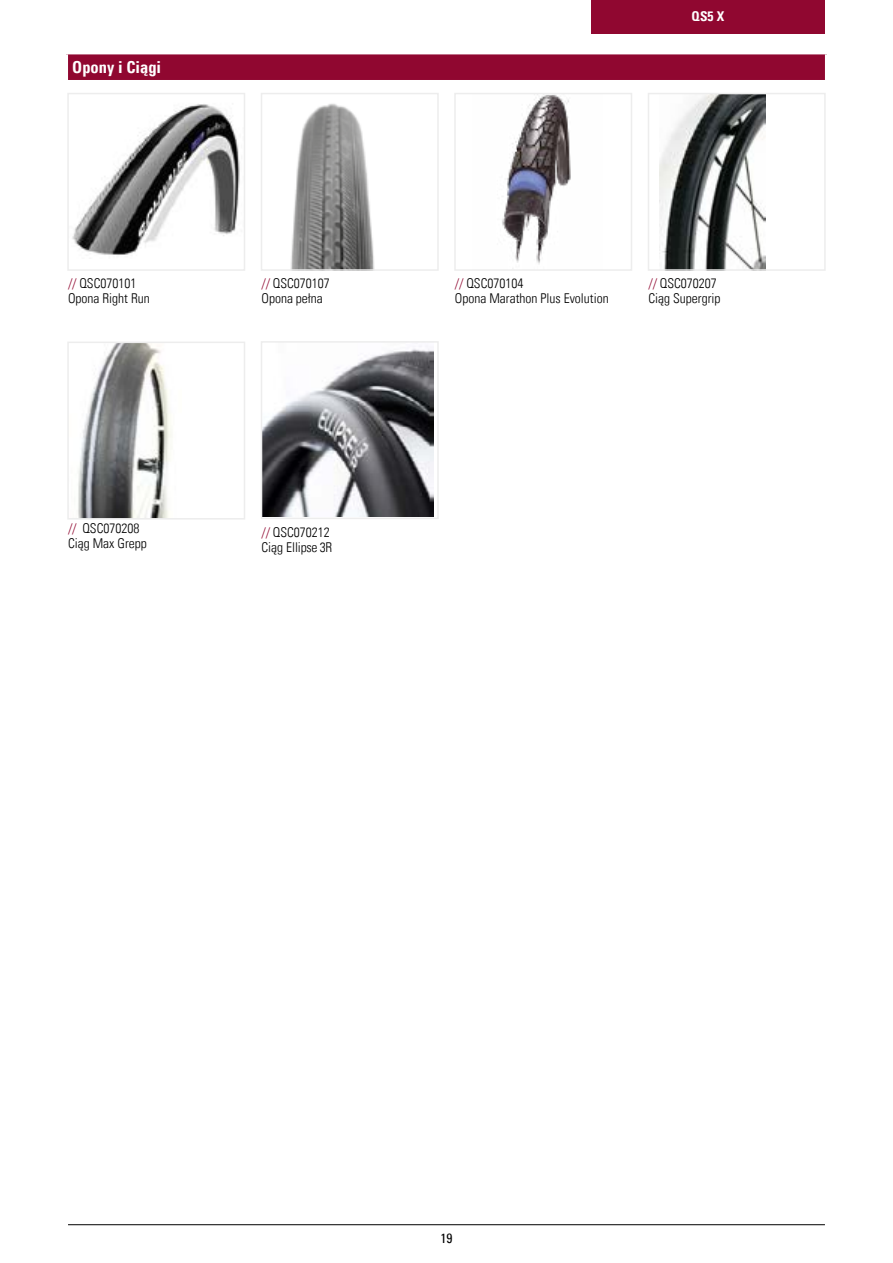
<style>
.page{position:relative;width:893px;height:1263px;background:#fff}
.page>*{position:absolute;margin:0;border:0;box-sizing:border-box;transform-origin:0 0}
.t1{font:16.5px "Univers Com 67 Bold Cond";color:#fff}
.t2{font:13.5px/15px "Univers Com 47 Light Cond";color:#000}
.t3{font:13.5px "Univers Com 67 Bold Cond";color:#fff}
.t4{font:condensed 13.5px "Univers Com 57";color:#000}
.s1{color:#900730}
</style>
<div class="page">
<img style="left:72px;top:104px;width:168px;height:151px">
<div style="left:67px;top:93px;width:178px;height:178px;border:2px solid #ededed"></div>
<img style="left:290px;top:103px;width:85px;height:165px">
<div style="left:261px;top:93px;width:178px;height:178px;border:2px solid #ededed"></div>
<img style="left:264px;top:346px;width:170px;height:170px">
<div style="left:261px;top:341px;width:178px;height:178px;border:2px solid #ededed"></div>
<img style="left:659px;top:96px;width:107px;height:172px">
<div style="left:648px;top:93px;width:178px;height:178px;border:2px solid #ededed"></div>
<img style="left:78px;top:345px;width:94px;height:171px">
<div style="left:67px;top:342px;width:178px;height:177px;border:2px solid #ededed"></div>
<img style="left:502px;top:96px;width:69px;height:168px">
<div style="left:454px;top:93px;width:178px;height:178px;border:2px solid #ededed"></div>
<div style="left:66px;top:53px;width:761px;height:29px;background:#900730"></div>
<hr style="left:65px;top:51px;width:763px;height:3px;background:#fff">
<hr style="left:65px;top:54px;width:3px;height:26px;background:#fff">
<hr style="left:825px;top:54px;width:3px;height:26px;background:#fff">
<hr style="left:65px;top:80px;width:763px;height:3px;background:#fff">
<div style="left:591px;top:0;width:234px;height:34px;background:#900730"></div>
<hr style="left:68px;top:1224px;width:757px;height:1px;background:#000">
<p class="t1" style="left:72px;top:57px;width:90px">Opony i Ciągi</p>
<p class="t3" style="left:692px;top:8px;width:34px">QS5 X</p>
<p class="t2" style="left:68px;top:276px;width:83px"><span class="s1">//</span> QSC070101<br>Opona Right Run</p>
<p class="t2" style="left:455px;top:276px;width:155px"><span class="s1">//</span> QSC070104<br>Opona Marathon Plus Evolution</p>
<p class="t2" style="left:261px;top:276px;width:70px"><span class="s1">//</span> QSC070107<br>Opona pełna</p>
<p class="t2" style="left:648px;top:276px;width:73px"><span class="s1">//</span> QSC070207<br>Ciąg Supergrip</p>
<p class="t2" style="left:68px;top:520px;width:80px"><span class="s1">//</span> QSC070208<br>Ciąg Max Grepp</p>
<p class="t2" style="left:261px;top:524px;width:72px"><span class="s1">//</span> QSC070212<br>Ciąg Ellipse 3R</p>
<p class="t4" style="left:440px;top:1229px;width:13px">19</p>
</div>
